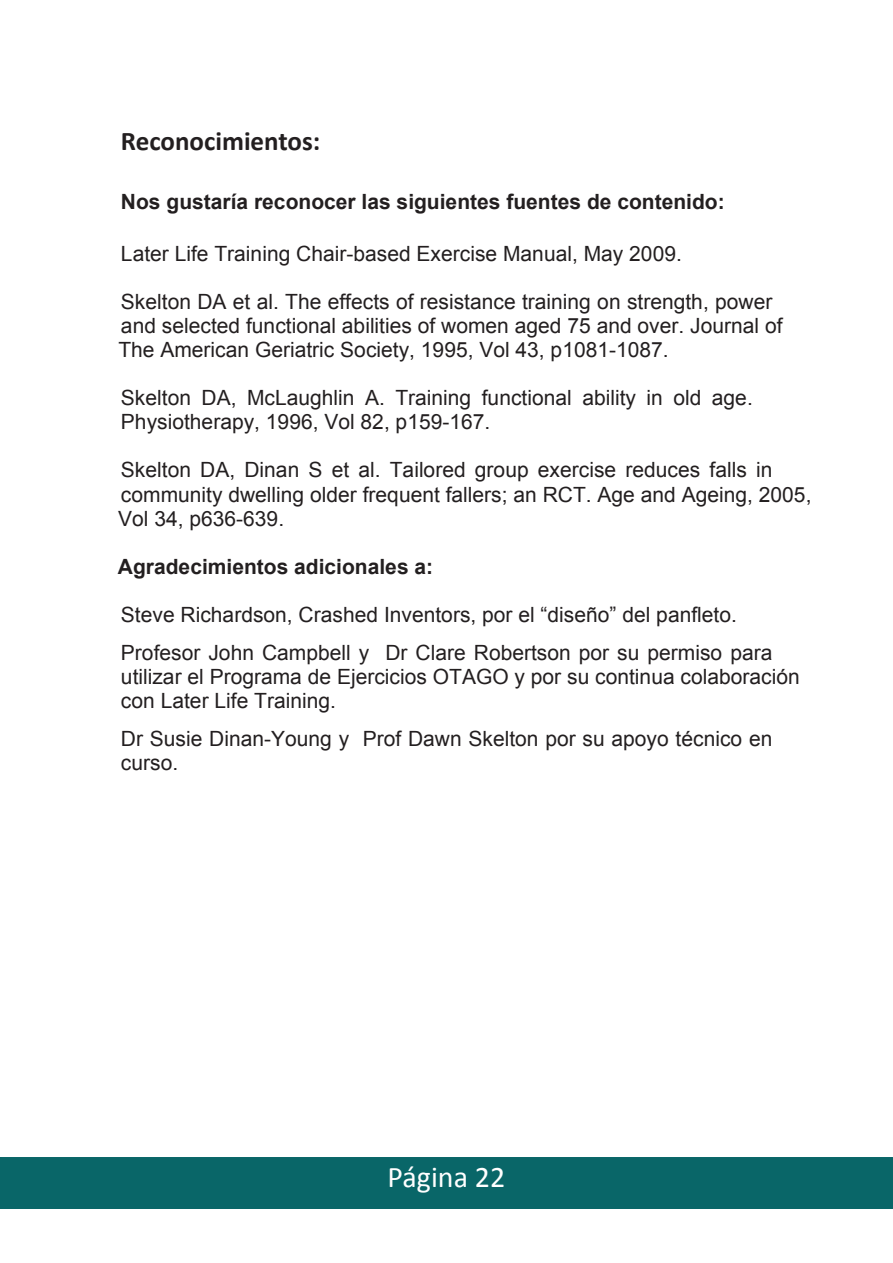
<style>
.page{position:relative;width:893px;height:1263px;background:#fff}
.page>*{position:absolute;margin:0;border:0;box-sizing:border-box;transform-origin:0 0}
.t1{font:30px "Calibri";color:#fff}
.t2{font:700 27px "Calibri";color:#231f20}
.t3{font:21px/24.2px "Arial";color:#231f20}
.t4{font:700 21px "Arial";color:#231f20}
</style>
<div class="page">
<div style="left:0;top:1157px;width:893px;height:52px;background:#096668"></div>
<p class="t2" style="left:121px;top:130px;width:201px">Reconocimientos:</p>
<p class="t4" style="left:121px;top:194px;width:605px">Nos gustaría reconocer las siguientes fuentes de contenido:</p>
<p class="t3" style="left:121px;top:243px;width:562px">Later Life Training Chair-based Exercise Manual, May 2009.</p>
<p class="t3" style="left:118px;top:291px;width:666px">Skelton DA et al. The effects of resistance training on strength, power and selected functional abilities of women aged 75 and over. Journal of<br>The American Geriatric Society, 1995, Vol 43, p1081-1087.</p>
<p class="t3" style="left:121px;top:388px;width:633px">Skelton DA, McLaughlin A. Training functional ability in old age.<br>Physiotherapy, 1996, Vol 82, p159-167.</p>
<p class="t3" style="left:118px;top:460px;width:695px">Skelton DA, Dinan S et al. Tailored group exercise reduces falls in community dwelling older frequent fallers; an RCT. Age and Ageing, 2005,<br>Vol 34, p636-639.</p>
<p class="t4" style="left:118px;top:558px;width:317px">Agradecimientos adicionales a:</p>
<p class="t3" style="left:121px;top:598px;width:653px;line-height:37.8px">Steve Richardson, Crashed Inventors, por el “diseño” del panfleto.<br>Profesor John Campbell y Dr Clare Robertson por su permiso para</p>
<p class="t3" style="left:121px;top:666px;width:680px">utilizar el Programa de Ejercicios OTAGO y por su continua colaboración con Later Life Training.</p>
<p class="t3" style="left:121px;top:728px;width:653px">Dr Susie Dinan-Young y Prof Dawn Skelton por su apoyo técnico en curso.</p>
<h1 class="t1" style="left:388px;top:1165px;width:119px">Página 22</h1>
</div>
